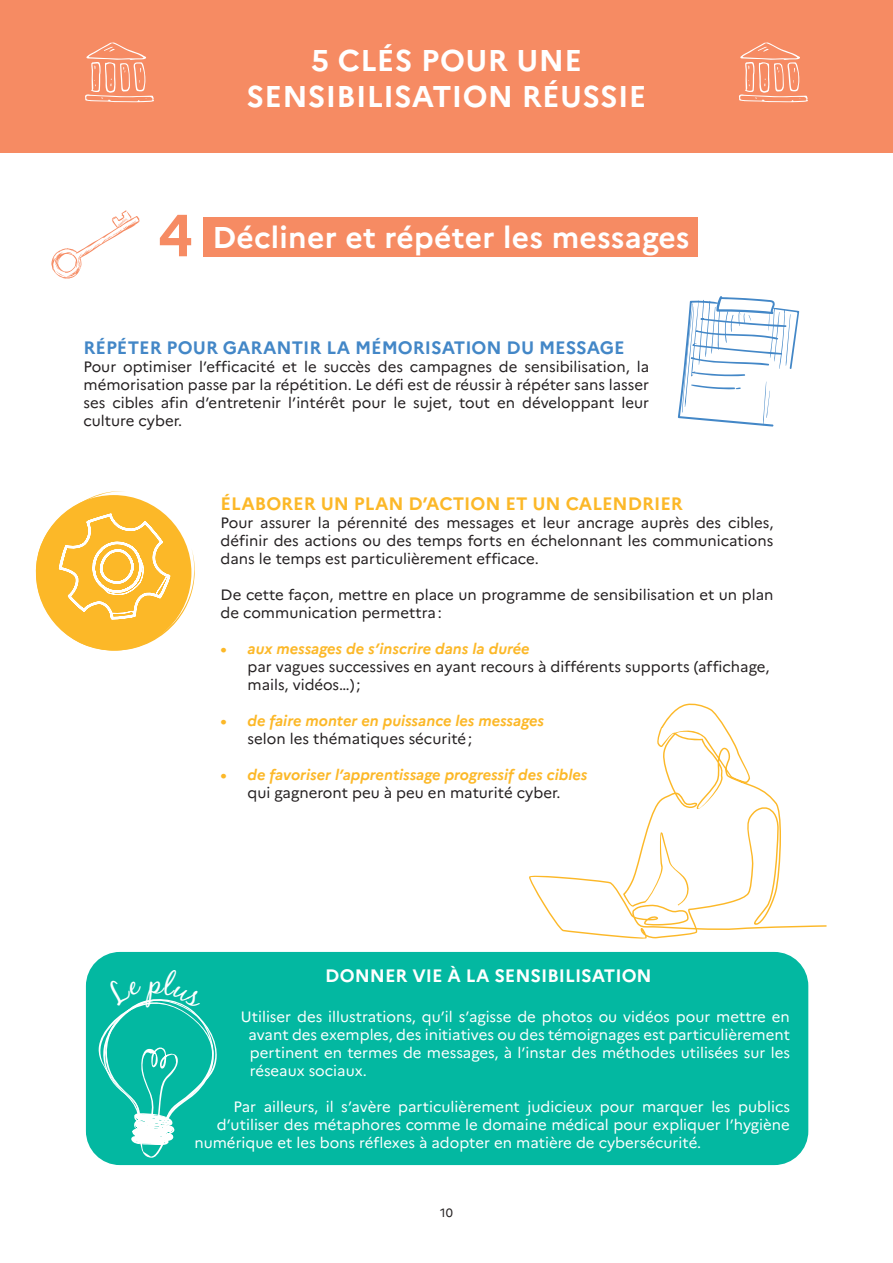
<style>
.page{position:relative;width:893px;height:1263px;background:#fff}
.page>*{position:absolute;margin:0;border:0;box-sizing:border-box;transform-origin:0 0}
.t1{font:700 59.25px "Marianne";color:#f68b63}
.t2{font:700 30px/36px "Marianne";letter-spacing:.01em;color:#fff;text-align:center}
.t3{font:700 18px "Marianne";color:#4387c7}
.t4{font:700 18px "Marianne";color:#fcb828}
.t5{font:700 18px "Marianne";color:#fff}
.t6{font:15px/18px "Marianne";color:#231f20;text-align:justify}
.t7{font:15px/18px "Marianne";color:#fff;text-align:justify}
.t8{font:italic 700 15px/18px "Marianne";color:#fcb828}
.t9{font:12px "Marianne";color:#231f20}
.s1{font-weight:700;font-style:italic;color:#fcb828}
.s2{font-weight:400;font-style:normal;color:#231f20}
</style>
<div class="page">
<div style="left:0;top:0;width:893px;height:153px;background:#f68b63"></div>
<svg style="left:85px;top:42px;width:69px;height:60px"></svg>
<svg style="left:739px;top:42px;width:69px;height:60px"></svg>
<svg style="left:51px;top:210px;width:89px;height:69px"></svg>
<div style="left:86px;top:952px;width:722px;height:213px;background:#03b8a1;border-radius:34px"></div>
<div style="left:204px;top:217px;width:494px;height:39px;background:#f68b63"></div>
<svg style="left:36px;top:491px;width:159px;height:160px"></svg>
<svg style="left:529px;top:703px;width:298px;height:236px"></svg>
<svg style="left:678px;top:296px;width:121px;height:131px"></svg>
<svg style="left:94px;top:999px;width:123px;height:159px"></svg>
<h2 class="t2" style="left:247px;top:42px;width:401px">5 CLÉS POUR UNE<br>SENSIBILISATION RÉUSSIE</h2>
<p class="t1" style="left:158px;top:199px;width:37px">4</p>
<p class="t2" style="left:212px;top:219px;width:479px">Décliner et répéter les messages</p>
<p class="t3" style="left:84px;top:337px;width:543px">RÉPÉTER POUR GARANTIR LA MÉMORISATION DU MESSAGE</p>
<p class="t6" style="left:84px;top:358px;width:567px">Pour optimiser l’efficacité et le succès des campagnes de sensibilisation, la mémorisation passe par la répétition. Le défi est de réussir à répéter sans lasser ses cibles afin d’entretenir l’intérêt pour le sujet, tout en développant leur culture cyber.</p>
<p class="t4" style="left:221px;top:493px;width:464px">ÉLABORER UN PLAN D’ACTION ET UN CALENDRIER</p>
<p class="t6" style="left:221px;top:514px;width:554px">Pour assurer la pérennité des messages et leur ancrage auprès des cibles, définir des actions ou des temps forts en échelonnant les communications dans le temps est particulièrement efficace.</p>
<p class="t6" style="left:221px;top:586px;width:554px">De cette façon, mettre en place un programme de sensibilisation et un plan de communication permettra:</p>
<p class="t6" style="left:248px;top:640px;width:523px;text-align:left;text-indent:-27px"><span class="s1">• aux messages de s’inscrire dans la durée<br></span>par vagues successives en ayant recours à différents supports (affichage, mails, vidéos…);</p>
<p class="t8" style="left:248px;top:712px;width:298px;text-indent:-27px">• de faire monter en puissance les messages <span class="s2">selon les thématiques sécurité;</span></p>
<p class="t8" style="left:221px;top:766px;width:368px;text-align:center">• de favoriser l’apprentissage progressif des cibles <span class="s2">qui gagneront peu à peu en maturité cyber.</span></p>
<p class="t5" style="left:325px;top:965px;width:328px">DONNER VIE À LA SENSIBILISATION</p>
<p class="t7" style="left:248px;top:1008px;width:543px;text-indent:-8px">Utiliser des illustrations, qu’il s’agisse de photos ou vidéos pour mettre en avant des exemples, des initiatives ou des témoignages est particulièrement pertinent en termes de messages, à l’instar des méthodes utilisées sur les réseaux sociaux.</p>
<p class="t7" style="left:233px;top:1098px;width:558px">Par ailleurs, il s’avère particulièrement judicieux pour marquer les publics</p>
<p class="t7" style="left:217px;top:1116px;width:574px">d’utiliser des métaphores comme le domaine médical pour expliquer l’hygiène</p>
<p class="t7" style="left:194px;top:1134px;width:508px">numérique et les bons réflexes à adopter en matière de cybersécurité.</p>
<p class="t9" style="left:440px;top:1205px;width:14px">10</p>
</div>
